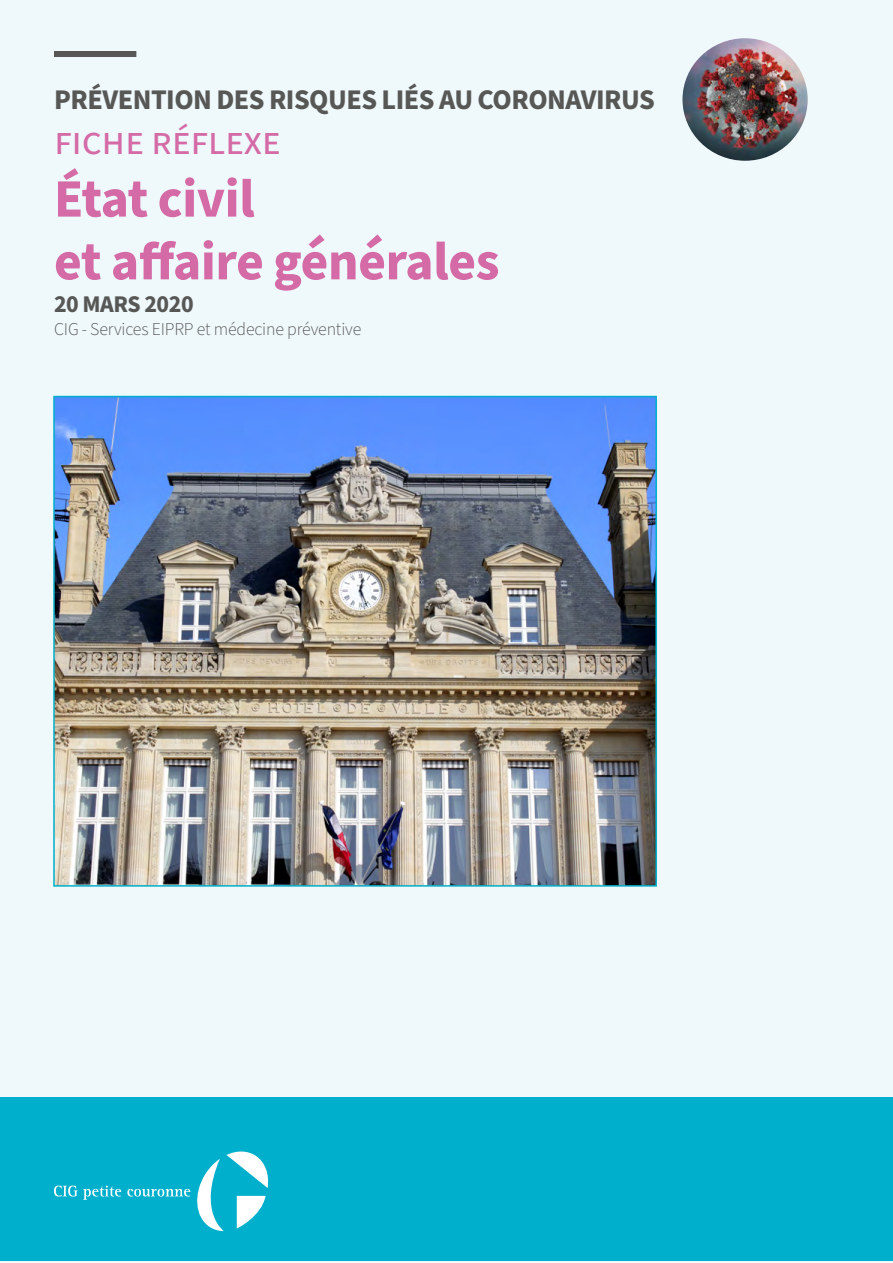
<style>
.page{position:relative;width:893px;height:1263px;background:#eff8fb}
.page>*{position:absolute;margin:0;border:0;box-sizing:border-box;transform-origin:0 0}
.t1{font:700 54px "Source Sans Pro";letter-spacing:-.01em;color:#d46aa6}
.t2{font:40.5px "Source Sans Pro";letter-spacing:-.01em;color:#d46aa6}
.t3{font:700 28.5px "Source Sans Pro";letter-spacing:-.02em;color:#575756}
.t4{font:700 24px "Source Sans Pro";letter-spacing:-.02em;color:#575756}
.t5{font:300 18px "Source Sans Pro";letter-spacing:-.01em;color:#575756}
</style>
<div class="page">
<img style="left:682px;top:38px;width:126px;height:123px">
<div style="left:54px;top:51px;width:82px;height:6px;background:#575756"></div>
<img style="left:56px;top:399px;width:598px;height:485px">
<div style="left:53px;top:396px;width:604px;height:491px;border:2px solid #00afcb"></div>
<div style="left:0;top:1097px;width:893px;height:164px;background:#00afcb"></div>
<svg style="left:54px;top:1185px;width:67px;height:15px"></svg>
<svg style="left:127px;top:1151px;width:142px;height:80px"></svg>
<p class="t3" style="left:54px;top:80px;width:602px">PRÉVENTION DES RISQUES LIÉS AU CORONAVIRUS</p>
<p class="t2" style="left:54px;top:113px;width:228px">fiche réflexe</p>
<p class="t1" style="left:54px;top:162px;width:202px">État civil</p>
<p class="t1" style="left:54px;top:225px;width:447px">et affaire générales</p>
<p class="t4" style="left:54px;top:288px;width:141px">20 MARS 2020</p>
<p class="t5" style="left:54px;top:317px;width:309px">CIG - Services EIPRP et médecine préventive</p>
</div>
